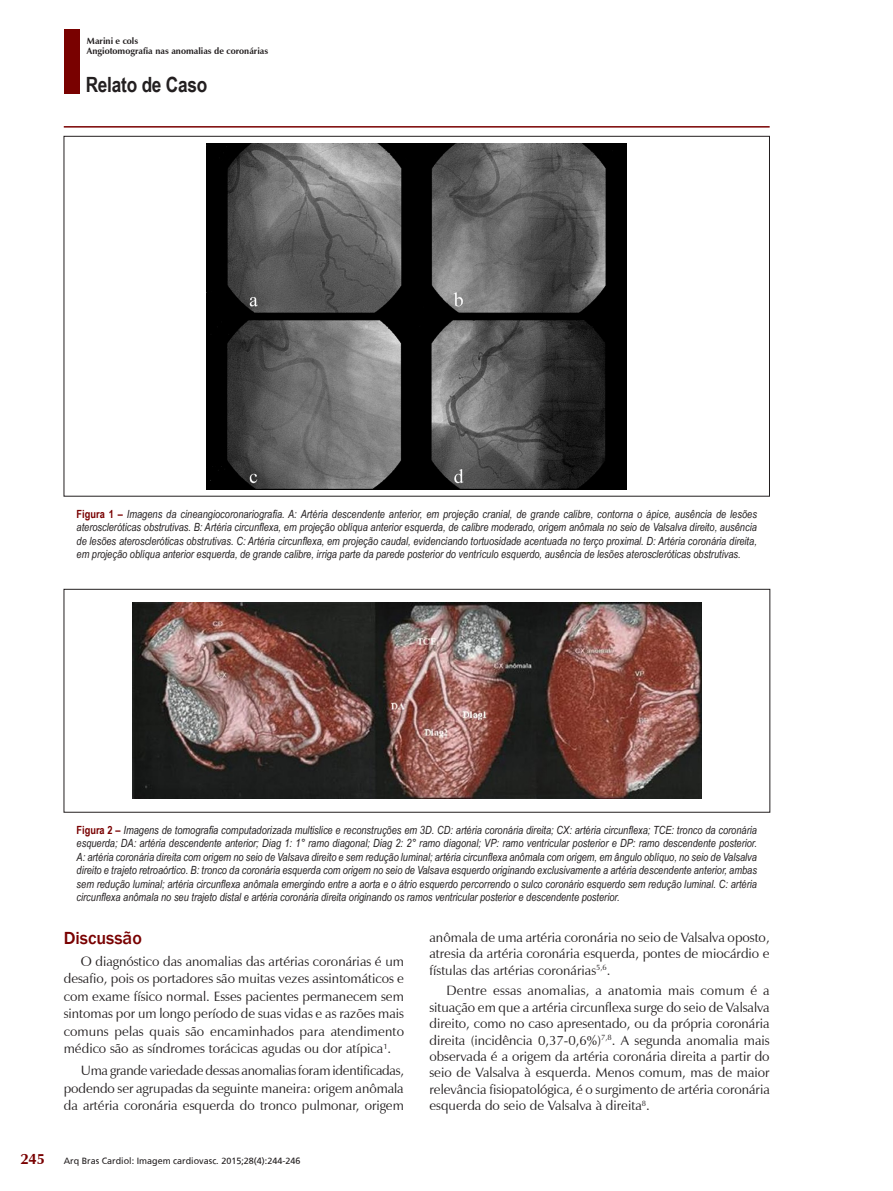
<style>
.page{position:relative;width:893px;height:1191px;background:#fff}
.page>*{position:absolute;margin:0;border:0;box-sizing:border-box;transform-origin:0 0}
.t1{font:700 21px "Arial Narrow";letter-spacing:-.01em;color:#231f20}
._02_-_TITULO_-_MATER{font:500 18px "Franklin Gothic";color:#790100}
.t2{font:700 15px "Zapf Humanist 601 BT";color:#790100}
._01-TEXTO_BASICO{font:13.5px/16.4px "Zapf Humanist 601 BT";color:#231f20;text-align:justify}
._06_-_LEGENDA_FIGURA{font:italic 11.25px/13.5px "Arial Narrow";color:#231f20;text-align:justify}
.t3{font:700 9px "Zapf Humanist 601 BT";color:#231f20}
.ARQBRAS{font:9px "Frutiger";color:#231f20}
.s1{font-weight:700;font-style:normal;color:#790100}
</style>
<div class="page">
<hr style="left:64px;top:126px;width:706px;height:2px;background:#790100">
<div style="left:64px;top:29px;width:16px;height:65px;background:#790100"></div>
<img style="left:207px;top:143px;width:420px;height:346px">
<div style="left:64px;top:589px;width:706px;height:223px;border:1px solid #231f20"></div>
<img style="left:132px;top:603px;width:570px;height:195px">
<p class="t3" style="left:87px;top:35px;width:53px">Marini e cols</p>
<p class="t3" style="left:87px;top:46px;width:183px">Angiotomografia nas anomalias de coronárias</p>
<h1 class="t1" style="left:86px;top:69px;width:123px">Relato de Caso</h1>
<p class="_06_-_LEGENDA_FIGURA" style="left:77px;top:506px;width:682px"><span class="s1">Figura 1 –</span> Imagens da cineangiocoronariografia. A: Artéria descendente anterior, em projeção cranial, de grande calibre, contorna o ápice, ausência de lesões ateroscleróticas obstrutivas. B: Artéria circunflexa, em projeção oblíqua anterior esquerda, de calibre moderado, origem anômala no seio de Valsalva direito, ausência de lesões ateroscleróticas obstrutivas. C: Artéria circunflexa, em projeção caudal, evidenciando tortuosidade acentuada no terço proximal. D: Artéria coronária direita, em projeção oblíqua anterior esquerda, de grande calibre, irriga parte da parede posterior do ventrículo esquerdo, ausência de lesões ateroscleróticas obstrutivas.</p>
<p class="t2" style="left:20px;top:1149px;width:26px">245</p>
<p class="_06_-_LEGENDA_FIGURA" style="left:77px;top:822px;width:682px"><span class="s1">Figura 2 –</span> Imagens de tomografia computadorizada multislice e reconstruções em 3D. CD: artéria coronária direita; CX: artéria circunflexa; TCE: tronco da coronária esquerda; DA: artéria descendente anterior; Diag 1: 1° ramo diagonal; Diag 2: 2° ramo diagonal; VP: ramo ventricular posterior e DP: ramo descendente posterior.<br>A: artéria coronária direita com origem no seio de Valsava direito e sem redução luminal; artéria circunflexa anômala com origem, em ângulo oblíquo, no seio de Valsalva direito e trajeto retroaórtico. B: tronco da coronária esquerda com origem no seio de Valsava esquerdo originando exclusivamente a artéria descendente anterior, ambas sem redução luminal; artéria circunflexa anômala emergindo entre a aorta e o átrio esquerdo percorrendo o sulco coronário esquerdo sem redução luminal. C: artéria circunflexa anômala no seu trajeto distal e artéria coronária direita originando os ramos ventricular posterior e descendente posterior.</p>
<p class="_02_-_TITULO_-_MATER" style="left:64px;top:927px;width:80px">Discussão</p>
<p class="_01-TEXTO_BASICO" style="left:64px;top:952px;width:342px;line-height:17.5px;text-indent:17px">O diagnóstico das anomalias das artérias coronárias é um desafio, pois os portadores são muitas vezes assintomáticos e com exame físico normal. Esses pacientes permanecem sem sintomas por um longo período de suas vidas e as razões mais comuns pelas quais são encaminhados para atendimento médico são as síndromes torácicas agudas ou dor atípica<sup>1</sup>.</p>
<p class="_01-TEXTO_BASICO" style="left:64px;top:1061px;width:342px;line-height:17.5px;text-indent:17px">Uma grande variedade dessas anomalias foram identificadas, podendo ser agrupadas da seguinte maneira: origem anômala da artéria coronária esquerda do tronco pulmonar, origem</p>
<p class="ARQBRAS" style="left:64px;top:1155px;width:238px">Arq Bras Cardiol: Imagem cardiovasc. 2015;28(4):244-246</p>
<p class="_01-TEXTO_BASICO" style="left:429px;top:929px;width:342px">anômala de uma artéria coronária no seio de Valsalva oposto, atresia da artéria coronária esquerda, pontes de miocárdio e fístulas das artérias coronárias<sup>5,6</sup>.</p>
<p class="_01-TEXTO_BASICO" style="left:429px;top:982px;width:342px;text-indent:17px">Dentre essas anomalias, a anatomia mais comum é a situação em que a artéria circunflexa surge do seio de Valsalva direito, como no caso apresentado, ou da própria coronária direita (incidência 0,37-0,6%)<sup>7,8</sup>. A segunda anomalia mais observada é a origem da artéria coronária direita a partir do seio de Valsalva à esquerda. Menos comum, mas de maior relevância fisiopatológica, é o surgimento de artéria coronária esquerda do seio de Valsalva à direita<sup>8</sup>.</p>
</div>
